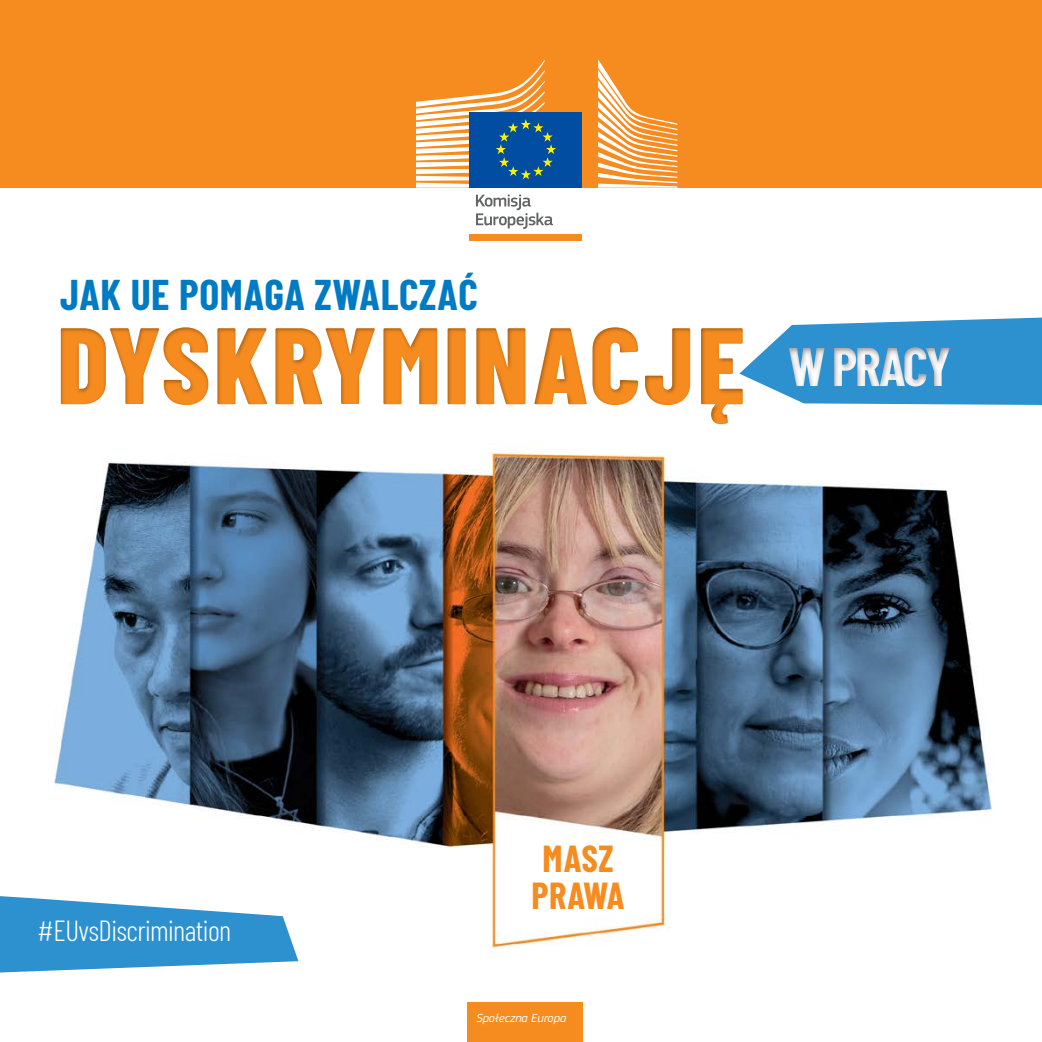
<style>
.page{position:relative;width:1042px;height:1042px;background:#fff}
.page>*{position:absolute;margin:0;border:0;box-sizing:border-box;transform-origin:0 0}
.t1{font:800 108.5px "Barlow Condensed";letter-spacing:.03em;color:#f68b1f}
.t2{font:700 42px "Barlow Condensed";letter-spacing:.015em;color:#007bc3}
.t3{font:700 36.75px/36.8px "Barlow Condensed";letter-spacing:.015em;color:#f68b1f;text-align:center}
.t4{font:300 29.05px "Barlow Condensed";letter-spacing:-.02em;color:#fff}
.t5{font:italic 12.25px "EC Square Sans Pro";color:#fff}
</style>
<div class="page">
<svg style="left:940px;top:317px;width:102px;height:88px;background:#3c98d2"></svg>
<div style="left:1px;top:296px;width:939px;height:133px;background:#000;opacity:.35"></div>
<div style="left:761px;top:321px;width:246px;height:80px;background:#000;opacity:.4"></div>
<img style="left:54px;top:450px;width:939px;height:499px">
<div style="left:0;top:0;width:50px;height:1042px;background:#fff"></div>
<div style="left:0;top:0;width:1042px;height:188px;background:#f68b1f"></div>
<div style="left:469px;top:112px;width:113px;height:76px;background:#014da2"></div>
<svg style="left:416px;top:60px;width:140px;height:128px"></svg>
<svg style="left:476px;top:194px;width:77px;height:35px"></svg>
<svg style="left:598px;top:59px;width:79px;height:129px"></svg>
<div style="left:469px;top:234px;width:113px;height:7px;background:#f68b1f"></div>
<div style="left:467px;top:1002px;width:115px;height:40px;background:#f68b1f"></div>
<div style="left:0;top:873px;width:321px;height:169px;background:#fff"></div>
<svg style="left:0;top:896px;width:298px;height:76px"></svg>
<h1 class="t2" style="left:60px;top:269px;width:420px">JAK UE POMAGA ZWALCZAĆ</h1>
<h1 class="t1" style="left:57px;top:298px;width:895px">DYSKRYMINACJĘ <sup>W</sup> <sup>PRACY</sup></h1>
<p class="t4" style="left:37px;top:912px;width:196px">#EUvsDiscrimination</p>
<p class="t3" style="left:531px;top:840px;width:95px">MASZ<br>PRAWA</p>
<p class="t5" style="left:476px;top:1010px;width:91px">Społeczna Europa</p>
</div>
